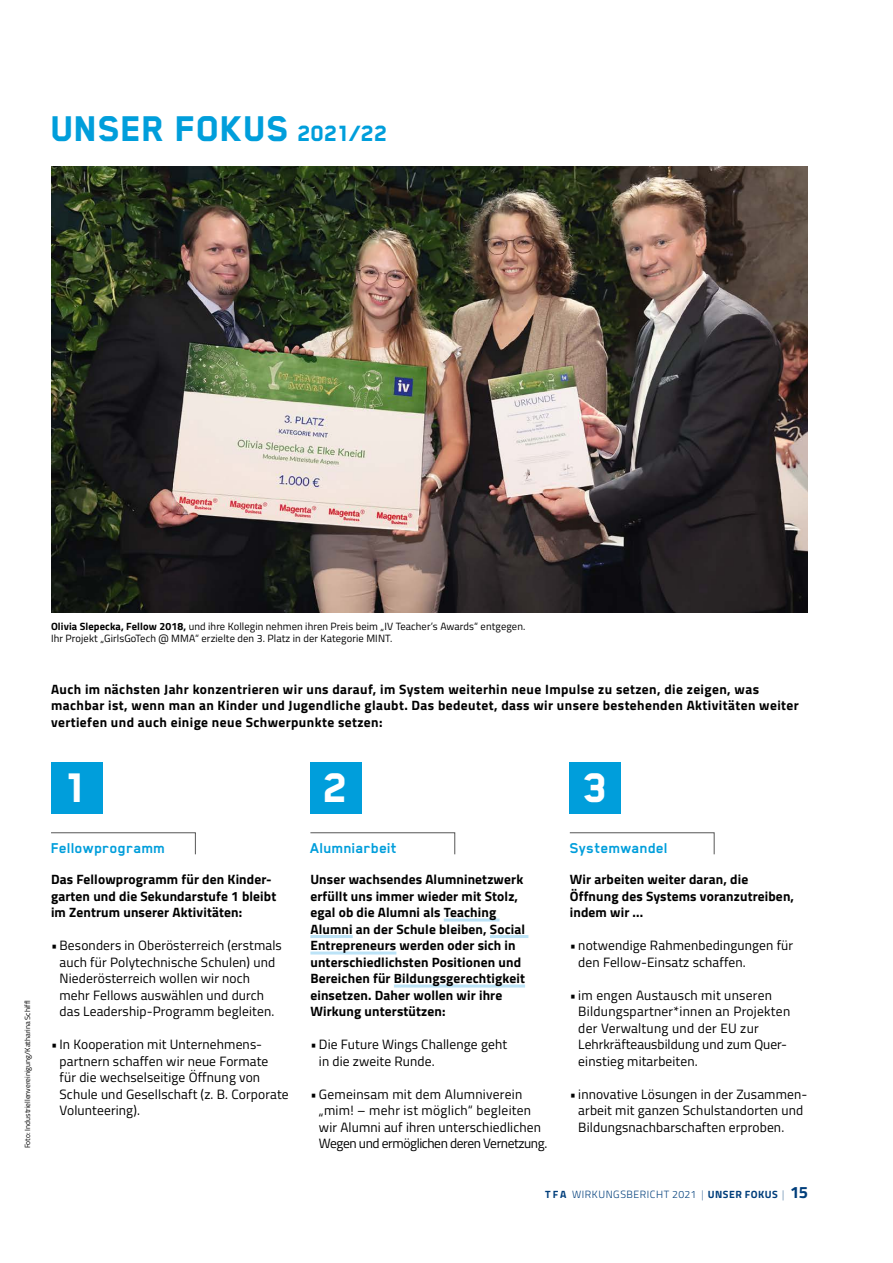
<style>
.page{position:relative;width:893px;height:1263px;background:#fff}
.page>*{position:absolute;margin:0;border:0;box-sizing:border-box;transform-origin:0 0}
.Headline_2{font:800 47.7px "Blender Pro";color:#fff}
.headline{font:800 41.25px "Blender Pro";letter-spacing:.015em;color:#009edb}
.Headline_2-2{font:700 16.5px "Blender Pro";letter-spacing:.005em;color:#009edb}
.t1{font:13.5px/16.5px "Titillium Web";letter-spacing:.01em;color:#000}
.Kastentext{font:700 13.5px/16.5px "Titillium Web";letter-spacing:.01em;color:#000}
.Copy{font:700 13.5px/16.5px "Titillium Web";letter-spacing:.03em;color:#000}
.Copy-2{font:10.5px "Titillium Web";letter-spacing:.01em;color:#000}
.t2{font:300 10.5px "Titillium Web";letter-spacing:.05em;color:#003e7b}
.Copy-3{font:7.5px "Titillium Web";color:#000}
.s1{font-size:25.5px}
.s2{font-weight:700}
.s3{font-weight:100}
.s4{font-weight:700;font-size:16.5px}
</style>
<div class="page">
<img style="left:51px;top:167px;width:757px;height:445px">
<svg style="left:51px;top:832px;width:145px;height:23px"></svg>
<div style="left:51px;top:762px;width:51px;height:51px;background:#009edb"></div>
<svg style="left:310px;top:832px;width:145px;height:23px"></svg>
<hr style="left:444px;top:918px;width:55px;height:3px;background:#bce3f7">
<hr style="left:310px;top:935px;width:43px;height:3px;background:#bce3f7">
<hr style="left:490px;top:935px;width:38px;height:3px;background:#bce3f7">
<hr style="left:310px;top:951px;width:86px;height:3px;background:#bce3f7">
<hr style="left:394px;top:984px;width:131px;height:3px;background:#bce3f7">
<div style="left:310px;top:762px;width:51px;height:51px;background:#009edb"></div>
<svg style="left:569px;top:832px;width:146px;height:23px"></svg>
<div style="left:570px;top:762px;width:51px;height:51px;background:#009edb"></div>
<p class="headline" style="left:51px;top:107px;width:338px">UNSER FOKUS <span class="s1">2021/22</span></p>
<p class="Copy-3" style="left:22px;top:1148px;width:150px;rotate:-90deg">Foto: Industriellenvereinigung/Katharina Schiffl</p>
<p class="Copy-2" style="left:51px;top:619px;width:476px"><span class="s2">Olivia Slepecka, Fellow 2018,</span> und ihre Kollegin nehmen ihren Preis beim „IV Teacher’s Awards“ entgegen.</p>
<p class="Copy-2" style="left:51px;top:631px;width:343px">Ihr Projekt „GirlsGoTech @ MMA“ erzielte den 3. Platz in der Kategorie MINT.</p>
<p class="Copy" style="left:51px;top:680px;width:749px">Auch im nächsten Jahr konzentrieren wir uns darauf, im System weiterhin neue Impulse zu setzen, die zeigen, was machbar ist, wenn man an Kinder und Jugendliche glaubt. Das bedeutet, dass wir unsere bestehenden Aktivitäten weiter vertiefen und auch einige neue Schwerpunkte setzen:</p>
<p class="Headline_2" style="left:64px;top:763px;width:26px">1</p>
<p class="Headline_2" style="left:324px;top:763px;width:26px">2</p>
<p class="Headline_2" style="left:583px;top:763px;width:26px">3</p>
<p class="Headline_2-2" style="left:51px;top:839px;width:116px">Fellowprogramm</p>
<p class="Headline_2-2" style="left:310px;top:839px;width:88px">Alumniarbeit</p>
<p class="Headline_2-2" style="left:570px;top:839px;width:100px">Systemwandel</p>
<p class="Kastentext" style="left:51px;top:870px;width:222px">Das Fellowprogramm für den Kinder-</p>
<p class="Kastentext" style="left:51px;top:887px;width:227px">garten und die Sekundarstufe 1 bleibt im Zentrum unserer Aktivitäten:</p>
<p class="t1" style="left:60px;top:936px;width:224px;text-indent:-9px">• Besonders in Oberösterreich (erstmals auch für Polytechnische Schulen) und Niederösterreich wollen wir noch mehr Fellows auswählen und durch das Leadership-Programm begleiten.</p>
<p class="t1" style="left:60px;top:1035px;width:231px;text-indent:-9px">• In Kooperation mit Unternehmens&shy;partnern schaffen wir neue Formate<br>für die wechselseitige Öffnung von<br>Schule und Gesellschaft (z. B. Corporate<br>Volunteering).</p>
<p class="Kastentext" style="left:310px;top:870px;width:214px">Unser wachsendes Alumninetzwerk erfüllt uns immer wieder mit Stolz,</p>
<p class="Kastentext" style="left:310px;top:903px;width:187px">egal ob die Alumni als Teaching</p>
<p class="Kastentext" style="left:310px;top:920px;width:216px">Alumni an der Schule bleiben, Social Entrepreneurs werden oder sich in unterschiedlichsten Positionen und Bereichen für Bildungsgerechtigkeit einsetzen. Daher wollen wir ihre Wirkung unterstützen:</p>
<p class="t1" style="left:319px;top:1035px;width:190px;text-indent:-9px">•Die Future Wings Challenge geht in die zweite Runde.</p>
<p class="t1" style="left:319px;top:1085px;width:230px;text-indent:-9px">• Gemeinsam mit dem Alumniverein „mim! – mehr ist möglich“ begleiten wir Alumni auf ihren unterschiedlichen Wegen und ermöglichen deren Vernetzung.</p>
<p class="Kastentext" style="left:570px;top:870px;width:180px">Wir arbeiten weiter daran, die</p>
<p class="Kastentext" style="left:570px;top:887px;width:226px">Öffnung des Systems voranzutreiben, indem wir ...</p>
<p class="t1" style="left:578px;top:936px;width:216px;text-indent:-9px">• notwendige Rahmenbedingungen für den Fellow-Einsatz schaffen.</p>
<p class="t1" style="left:578px;top:986px;width:213px;text-indent:-9px">• im engen Austausch mit unseren<br>Bildungspartner*innen an Projekten der Verwaltung und der EU zur<br>Lehrkräfteausbildung und zum Quer&shy;einstieg mitarbeiten.</p>
<p class="t1" style="left:578px;top:1085px;width:231px;text-indent:-9px">• innovative Lösungen in der Zusammen&shy;arbeit mit ganzen Schulstandorten und<br>Bildungsnachbarschaften erproben.</p>
<p class="t2" style="left:545px;top:1186px;width:264px"><span class="s2">TFA</span> WIRKUNGSBERICHT 2021 <span class="s3">|</span> <span class="s2">UNSER FOKUS</span> <span class="s3">|</span> <span class="s4">15</span></p>
</div>
